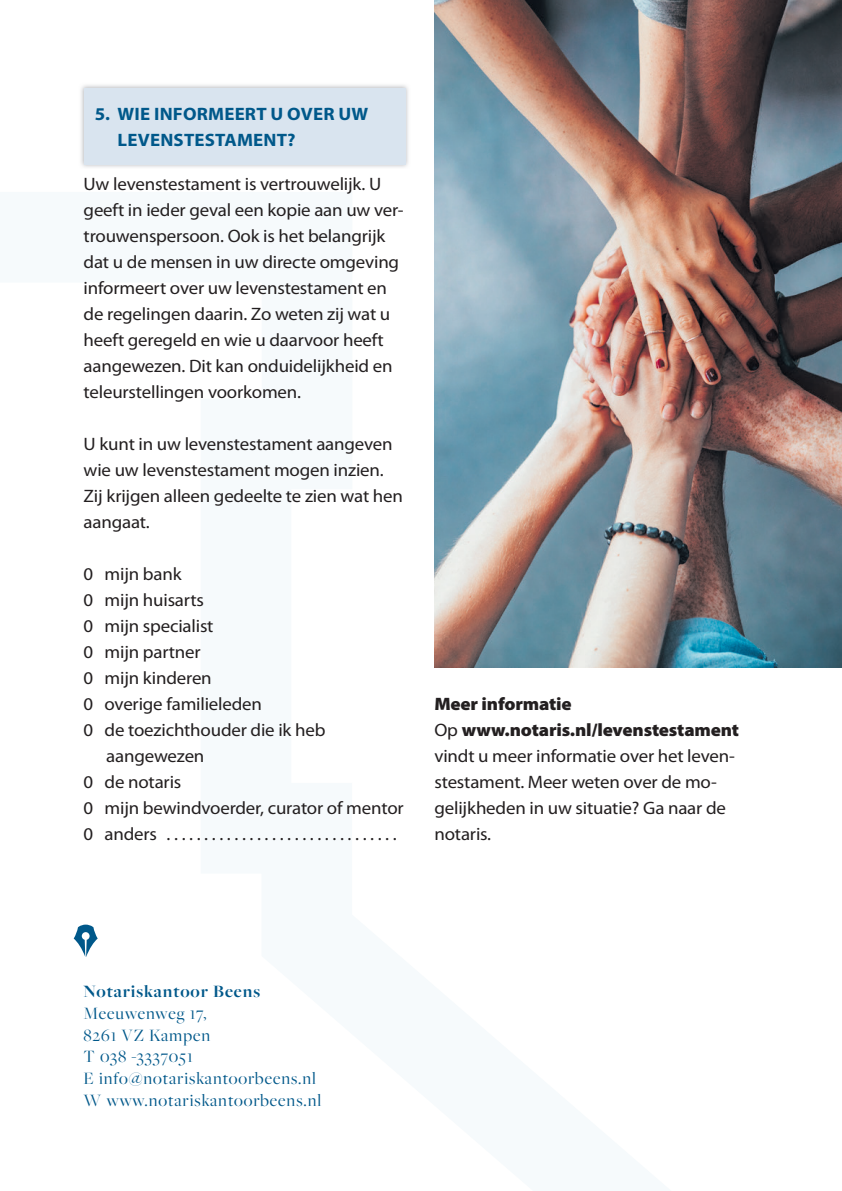
<style>
.page{position:relative;width:842px;height:1191px;background:#fff}
.page>*{position:absolute;margin:0;border:0;box-sizing:border-box;transform-origin:0 0}
.t1{font:18px/26px "Myriad Pro";letter-spacing:-.01em;color:#231f20;scale:1.05 1}
.t2{font:18px/21.6px "Freight Big Pro";letter-spacing:.05em;color:#00588a}
.t3{font:700 18px/26px "Myriad Pro";letter-spacing:.01em;color:#00588a;scale:1.05 1}
.t4{font:700 18px "Freight Big Pro";letter-spacing:.05em;color:#00588a}
.s1{font-weight:900}
</style>
<div class="page">
<svg style="left:74px;top:924px;width:24px;height:33px"></svg>
<img style="left:434px;top:0;width:408px;height:667px">
<img style="left:81px;top:85px;width:327px;height:82px">
<div style="left:84px;top:88px;width:321px;height:76px;background:#d9e4ef"></div>
<p class="t3" style="left:118px;top:100px;width:240px;text-indent:-23px">5. WIE INFORMEERT U OVER UW<br>LEVENSTESTAMENT?</p>
<p class="t1" style="left:84px;top:171px;width:306px">Uw levenstestament is vertrouwelijk. U geeft in ieder geval een kopie aan uw ver&shy;trouwenspersoon. Ook is het belangrijk dat u de mensen in uw directe omgeving informeert over uw levenstestament en de regelingen daarin. Zo weten zij wat u heeft geregeld en wie u daarvoor heeft aangewezen. Dit kan onduidelijkheid en teleurstellingen voorkomen.</p>
<p class="t1" style="left:84px;top:431px;width:306px">U kunt in uw levenstestament aangeven wie uw levenstestament mogen inzien.<br>Zij krijgen alleen gedeelte te zien wat hen aangaat.</p>
<p class="t1" style="left:84px;top:561px;width:95px">0 mijn bank</p>
<p class="t1" style="left:84px;top:587px;width:116px">0 mijn huisarts</p>
<p class="t1" style="left:84px;top:613px;width:125px">0 mijn specialist</p>
<p class="t1" style="left:84px;top:639px;width:113px">0 mijn partner</p>
<p class="t1" style="left:84px;top:665px;width:124px">0 mijn kinderen</p>
<p class="t1" style="left:84px;top:691px;width:171px">0 overige familieleden</p>
<p class="t1" style="left:84px;top:717px;width:232px">0 de toezichthouder die ik heb</p>
<p class="t1" style="left:106px;top:743px;width:95px">aangewezen</p>
<p class="t1" style="left:84px;top:769px;width:95px">0 de notaris</p>
<p class="t1" style="left:84px;top:795px;width:306px">0 mijn bewindvoerder, curator of mentor</p>
<p class="t1" style="left:84px;top:821px;width:300px">0 anders . . . . . . . . . . . . . . . . . . . . . . . . . . . . . . .</p>
<p class="t1" style="left:434px;top:691px;width:292px"><span class="s1">Meer informatie<br></span>Op <span class="s1">www.notaris.nl/levenstestament </span>vindt u meer informatie over het leven&shy;stestament. Meer weten over de mo&shy;gelijkheden in uw situatie? Ga naar de notaris.</p>
<p class="t4" style="left:84px;top:980px;width:178px">Notariskantoor Beens</p>
<p class="t2" style="left:84px;top:1002px;width:239px">Meeuwenweg 17,<br>8261 VZ Kampen<br>T 038 -3337051<br>E info@notariskantoorbeens.nl<br>W www.notariskantoorbeens.nl</p>
</div>
